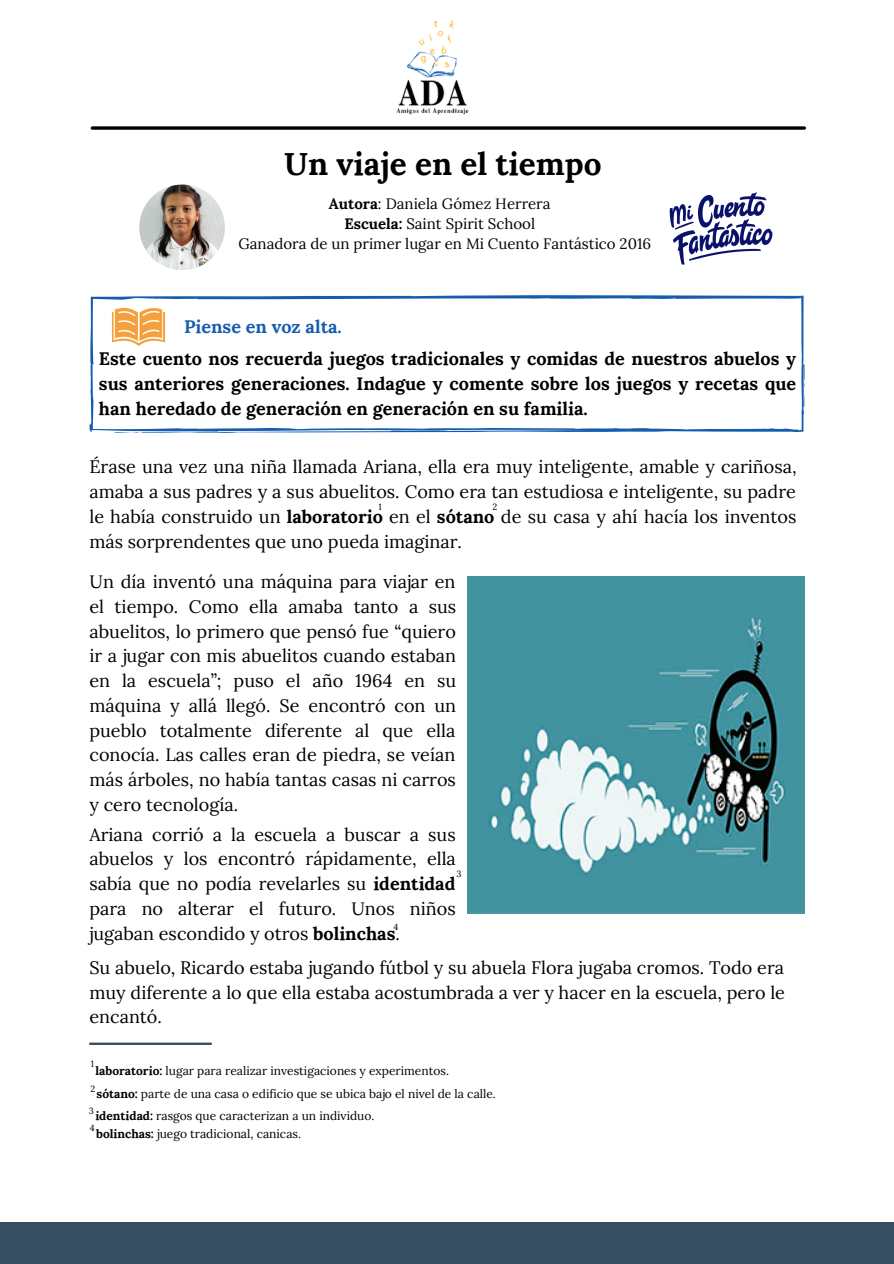
<style>
.page{position:relative;width:894px;height:1264px;background:#fff}
.page>*{position:absolute;margin:0;border:0;box-sizing:border-box;transform-origin:0 0}
.t1{font:700 31.5px "Lora";color:#000}
.t2{font:18px/24.8px "Lora";color:#000;text-align:justify}
.t3{font:700 18px/24.8px "Lora";color:#000;text-align:justify}
.t4{font:700 18px "Lora";color:#145dae}
.t5{font:15px "Lora";color:#000}
.t6{font:12px "Lora";color:#000}
.t7{font:9px "Lora";color:#000}
.s1{font-weight:700}
</style>
<div class="page">
<div style="left:0;top:1222px;width:893px;height:41px;background:#364d62"></div>
<img style="left:396px;top:20px;width:72px;height:95px">
<svg style="left:89px;top:295px;width:715px;height:138px"></svg>
<img style="left:107px;top:295px;width:63px;height:63px">
<img style="left:669px;top:192px;width:104px;height:73px">
<img style="left:467px;top:576px;width:337px;height:337px">
<img style="left:139px;top:184px;width:86px;height:86px;border-radius:50%">
<svg style="left:89px;top:1042px;width:123px;height:2px"></svg>
<svg style="left:92px;top:126px;width:712px;height:4px;background:#272727"></svg>
<p class="t1" style="left:284px;top:143px;width:319px">Un viaje en el tiempo</p>
<p class="t5" style="left:329px;top:194px;width:223px"><span class="s1">Autora</span>: Daniela Gómez Herrera</p>
<p class="t5" style="left:344px;top:214px;width:192px"><span class="s1">Escuela:</span> Saint Spirit School</p>
<p class="t5" style="left:238px;top:234px;width:414px">Ganadora de un primer lugar en Mi Cuento Fantástico 2016</p>
<p class="t4" style="left:184px;top:315px;width:159px">Piense en voz alta.</p>
<p class="t3" style="left:99px;top:346px;width:698px">Este cuento nos recuerda juegos tradicionales y comidas de nuestros abuelos y sus anteriores generaciones. Indague y comente sobre los juegos y recetas que han heredado de generación en generación en su familia.</p>
<p class="t2" style="left:89px;top:454px;width:708px">Érase una vez una niña llamada Ariana, ella era muy inteligente, amable y cariñosa, amaba a sus padres y a sus abuelitos. Como era tan estudiosa e inteligente, su padre le había construido un <span class="s1">laboratorio</span> en el <span class="s1">sótano</span> de su casa y ahí hacía los inventos más sorprendentes que uno pueda imaginar.</p>
<p class="t7" style="left:378px;top:501px;width:5px">1</p>
<p class="t7" style="left:492px;top:501px;width:6px">2</p>
<p class="t2" style="left:89px;top:569px;width:368px">Un día inventó una máquina para viajar en el tiempo. Como ella amaba tanto a sus abuelitos, lo primero que pensó fue “quiero ir a jugar con mis abuelitos cuando estaban en la escuela”; puso el año 1964 en su máquina y allá llegó. Se encontró con un pueblo totalmente diferente al que ella conocía. Las calles eran de piedra, se veían más árboles, no había tantas casas ni carros y cero tecnología.</p>
<p class="t2" style="left:89px;top:821px;width:368px">Ariana corrió a la escuela a buscar a sus abuelos y los encontró rápidamente, ella sabía que no podía revelarles su <span class="s1">identidad </span>para no alterar el futuro. Unos niños jugaban escondido y otros <span class="s1">bolinchas</span>.</p>
<p class="t7" style="left:456px;top:868px;width:7px">3</p>
<p class="t7" style="left:393px;top:921px;width:6px">4</p>
<p class="t2" style="left:89px;top:954px;width:697px">Su abuelo, Ricardo estaba jugando fútbol y su abuela Flora jugaba cromos. Todo era muy diferente a lo que ella estaba acostumbrada a ver y hacer en la escuela, pero le encantó.</p>
<p class="t7" style="left:91px;top:1057px;width:5px">1</p>
<p class="t6" style="left:95px;top:1062px;width:355px"><span class="s1">laboratorio:</span> lugar para realizar investigaciones y experimentos.</p>
<p class="t7" style="left:90px;top:1083px;width:6px">2</p>
<p class="t7" style="left:89px;top:1104px;width:7px">3</p>
<p class="t6" style="left:96px;top:1086px;width:401px"><span class="s1">sótano:</span> parte de una casa o edificio que se ubica bajo el nivel de la calle.</p>
<p class="t6" style="left:95px;top:1107px;width:280px"><span class="s1">identidad:</span> rasgos que caracterizan a un individuo.</p>
<p class="t7" style="left:90px;top:1121px;width:6px">4</p>
<p class="t6" style="left:96px;top:1126px;width:206px"><span class="s1">bolinchas:</span> juego tradicional, canicas.</p>
</div>
